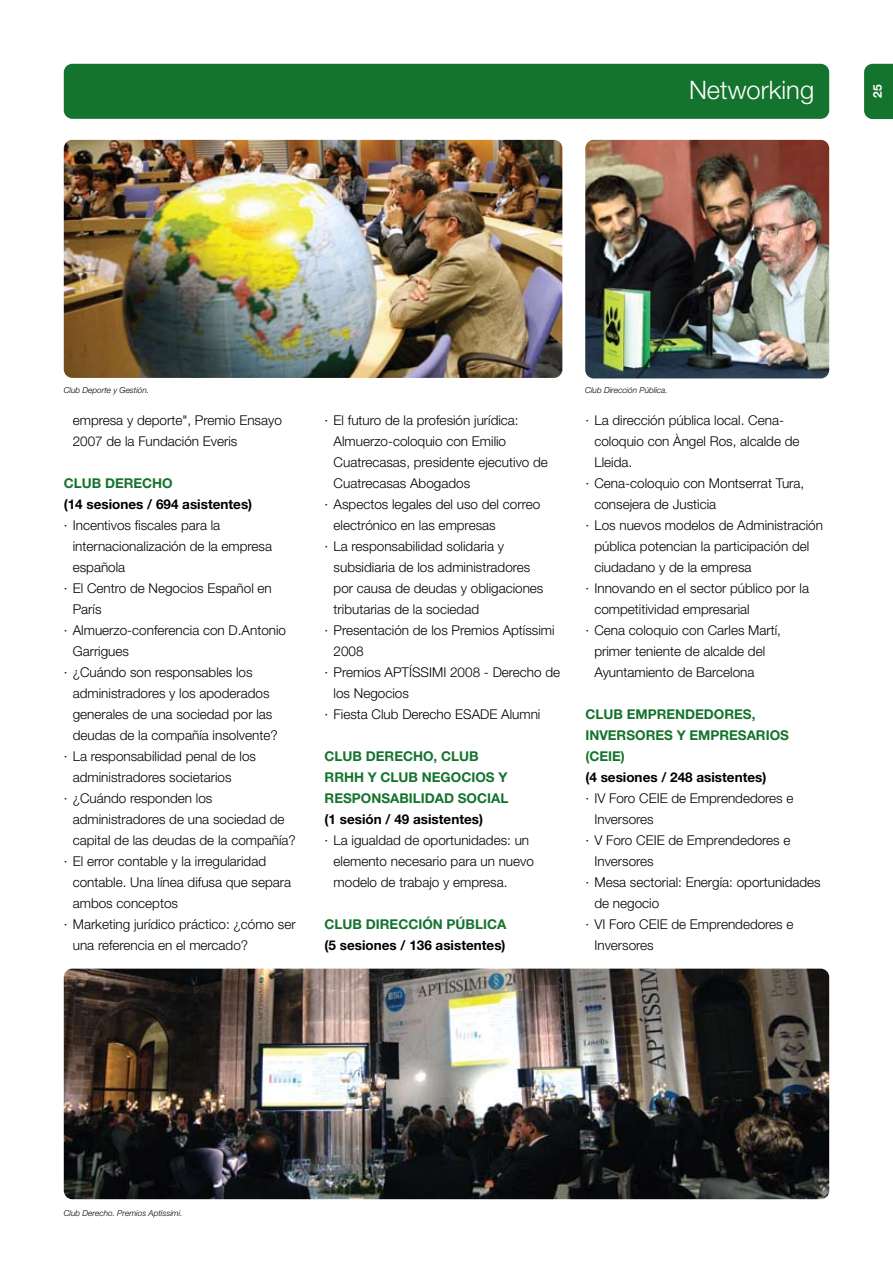
<style>
.page{position:relative;width:893px;height:1263px;background:#fff}
.page>*{position:absolute;margin:0;border:0;box-sizing:border-box;transform-origin:0 0}
.t1{font:300 25.5px "Helvetica Neue";color:#fff}
.t2{font:300 13.5px/21px "Helvetica Neue";color:#000}
.t3{font:700 13.5px/21px "Helvetica Neue";color:#14732c}
.t4{font:700 13.5px "Helvetica Neue";color:#000}
.t5{font:700 12px "Helvetica Neue";color:#fff}
.t6{font:italic 300 8.25px "Helvetica Neue";color:#000}
</style>
<div class="page">
<div style="left:864px;top:64px;width:29px;height:55px;background:#14732c"></div>
<div style="left:64px;top:64px;width:765px;height:55px;background:#14732c;border-radius:9px"></div>
<img style="left:585px;top:140px;width:244px;height:238px">
<img style="left:64px;top:969px;width:765px;height:230px">
<img style="left:64px;top:140px;width:498px;height:238px">
<h1 class="t1" style="left:689px;top:74px;width:127px">Networking</h1>
<p class="t5" style="left:870px;top:98px;width:15px;rotate:-90deg">25</p>
<p class="t6" style="left:64px;top:385px;width:87px">Club Deporte y Gestión.</p>
<p class="t6" style="left:585px;top:385px;width:84px">Club Dirección Pública.</p>
<p class="t2" style="left:73px;top:409px;width:211px">empresa y deporte", Premio Ensayo<br>2007 de la Fundación Everis</p>
<p class="t3" style="left:64px;top:472px;width:111px">CLUB DERECHO</p>
<p class="t4" style="left:64px;top:495px;width:190px">(14 sesiones / 694 asistentes)</p>
<p class="t2" style="left:64px;top:514px;width:158px">· Incentivos fiscales para la</p>
<p class="t2" style="left:73px;top:535px;width:201px">internacionalización de la empresa</p>
<p class="t2" style="left:73px;top:556px;width:54px">española</p>
<p class="t2" style="left:64px;top:577px;width:210px">· El Centro de Negocios Español en</p>
<p class="t2" style="left:73px;top:598px;width:30px">París</p>
<p class="t2" style="left:64px;top:619px;width:224px">· Almuerzo-conferencia con D.Antonio</p>
<p class="t2" style="left:73px;top:640px;width:58px">Garrigues</p>
<p class="t2" style="left:64px;top:661px;width:190px">· ¿Cuándo son responsables los</p>
<p class="t2" style="left:73px;top:682px;width:198px">administradores y los apoderados</p>
<p class="t2" style="left:73px;top:703px;width:201px">generales de una sociedad por las</p>
<p class="t2" style="left:73px;top:724px;width:206px">deudas de la compañía insolvente?</p>
<p class="t2" style="left:64px;top:745px;width:194px">· La responsabilidad penal de los</p>
<p class="t2" style="left:73px;top:766px;width:160px">administradores societarios</p>
<p class="t2" style="left:64px;top:787px;width:150px">· ¿Cuándo responden los</p>
<p class="t2" style="left:73px;top:808px;width:213px">administradores de una sociedad de</p>
<p class="t2" style="left:73px;top:829px;width:225px">capital de las deudas de la compañía?</p>
<p class="t2" style="left:64px;top:850px;width:204px">· El error contable y la irregularidad</p>
<p class="t2" style="left:73px;top:871px;width:220px">contable. Una línea difusa que separa</p>
<p class="t2" style="left:73px;top:892px;width:107px">ambos conceptos</p>
<p class="t2" style="left:64px;top:913px;width:233px">· Marketing jurídico práctico: ¿cómo ser</p>
<p class="t2" style="left:73px;top:934px;width:177px">una referencia en el mercado?</p>
<p class="t2" style="left:325px;top:409px;width:196px">· El futuro de la profesión jurídica:</p>
<p class="t2" style="left:334px;top:430px;width:174px">Almuerzo-coloquio con Emilio</p>
<p class="t2" style="left:334px;top:451px;width:216px">Cuatrecasas, presidente ejecutivo de</p>
<p class="t2" style="left:334px;top:472px;width:138px">Cuatrecasas Abogados</p>
<p class="t2" style="left:325px;top:493px;width:217px">· Aspectos legales del uso del correo</p>
<p class="t2" style="left:334px;top:514px;width:164px">electrónico en las empresas</p>
<p class="t2" style="left:325px;top:535px;width:181px">· La responsabilidad solidaria y</p>
<p class="t2" style="left:334px;top:556px;width:198px">subsidiaria de los administradores</p>
<p class="t2" style="left:334px;top:577px;width:211px">por causa de deudas y obligaciones</p>
<p class="t2" style="left:334px;top:598px;width:147px">tributarias de la sociedad</p>
<p class="t2" style="left:325px;top:619px;width:232px">· Presentación de los Premios Aptíssimi</p>
<p class="t2" style="left:334px;top:640px;width:32px">2008</p>
<p class="t2" style="left:325px;top:661px;width:237px">· Premios APTÍSSIMI 2008 - Derecho de</p>
<p class="t2" style="left:334px;top:682px;width:77px">los Negocios</p>
<p class="t2" style="left:325px;top:703px;width:217px">· Fiesta Club Derecho ESADE Alumni</p>
<p class="t3" style="left:325px;top:745px;width:185px">CLUB DERECHO, CLUB<br>RRHH Y CLUB NEGOCIOS Y<br>RESPONSABILIDAD SOCIAL</p>
<p class="t4" style="left:325px;top:811px;width:160px">(1 sesión / 49 asistentes)</p>
<p class="t2" style="left:334px;top:829px;width:202px;text-indent:-9px">· La igualdad de oportunidades: un elemento necesario para un nuevo modelo de trabajo y empresa.</p>
<p class="t3" style="left:325px;top:913px;width:183px">CLUB DIRECCIÓN PÚBLICA</p>
<p class="t4" style="left:325px;top:937px;width:183px">(5 sesiones / 136 asistentes)</p>
<p class="t2" style="left:585px;top:409px;width:200px">· La dirección pública local. Cena-</p>
<p class="t2" style="left:594px;top:430px;width:207px">coloquio con Àngel Ros, alcalde de</p>
<p class="t2" style="left:594px;top:451px;width:39px">Lleida.</p>
<p class="t2" style="left:585px;top:472px;width:220px">· Cena-coloquio con Montserrat Tura,</p>
<p class="t2" style="left:594px;top:493px;width:123px">consejera de Justicia</p>
<p class="t2" style="left:585px;top:514px;width:239px">· Los nuevos modelos de Administración</p>
<p class="t2" style="left:594px;top:535px;width:216px">pública potencian la participación del</p>
<p class="t2" style="left:594px;top:556px;width:159px">ciudadano y de la empresa</p>
<p class="t2" style="left:585px;top:577px;width:225px">· Innovando en el sector público por la</p>
<p class="t2" style="left:594px;top:598px;width:157px">competitividad empresarial</p>
<p class="t2" style="left:585px;top:619px;width:197px">· Cena coloquio con Carles Martí,</p>
<p class="t2" style="left:594px;top:640px;width:172px">primer teniente de alcalde del</p>
<p class="t2" style="left:594px;top:661px;width:162px">Ayuntamiento de Barcelona</p>
<p class="t3" style="left:585px;top:703px;width:205px">CLUB EMPRENDEDORES,<br>INVERSORES Y EMPRESARIOS (CEIE)</p>
<p class="t4" style="left:585px;top:769px;width:183px">(4 sesiones / 248 asistentes)</p>
<p class="t2" style="left:585px;top:787px;width:210px">· IV Foro CEIE de Emprendedores e</p>
<p class="t2" style="left:594px;top:808px;width:61px">Inversores</p>
<p class="t2" style="left:585px;top:829px;width:207px">· V Foro CEIE de Emprendedores e</p>
<p class="t2" style="left:594px;top:850px;width:61px">Inversores</p>
<p class="t2" style="left:585px;top:871px;width:237px">· Mesa sectorial: Energía: oportunidades</p>
<p class="t2" style="left:594px;top:892px;width:66px">de negocio</p>
<p class="t2" style="left:585px;top:913px;width:210px">· VI Foro CEIE de Emprendedores e</p>
<p class="t2" style="left:594px;top:934px;width:61px">Inversores</p>
<p class="t6" style="left:64px;top:1208px;width:120px">Club Derecho. Premios Aptíssimi.</p>
</div>
